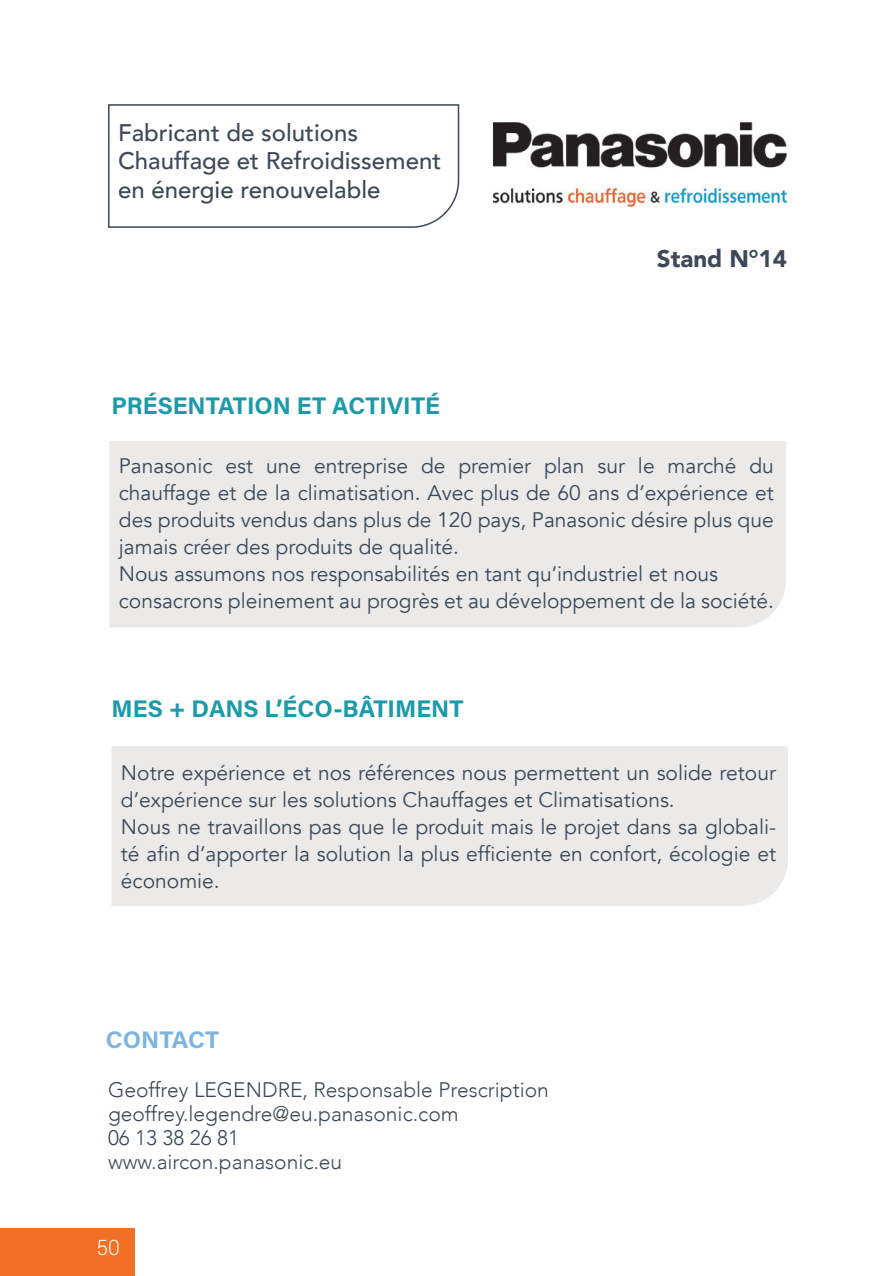
<style>
.page{position:relative;width:893px;height:1276px;background:#fff}
.page>*{position:absolute;margin:0;border:0;box-sizing:border-box;transform-origin:0 0}
.t1{font:500 24px/28.8px "Avenir";color:#3d4958}
.t2{font:24px "Acumin Variable Concept";letter-spacing:.045em;color:#1a9aaa}
.t3{font:24px "Acumin Variable Concept";letter-spacing:.035em;color:#1b9aab}
.t4{font:900 24px "Avenir";color:#3d4958}
.t5{font:24px "Acumin Variable Concept";letter-spacing:.03em;color:#7bb5e1}
.t6{font:21px/27px "Avenir";color:#3c4857}
.t7{font:300 21px/24px "Avenir";color:#3c4857}
.t8{font:300 21px "Roboto";color:#fff}
</style>
<div class="page">
<img style="left:492px;top:122px;width:296px;height:85px">
<div style="left:0;top:1228px;width:134px;height:48px;background:#f27025"></div>
<svg style="left:108px;top:104px;width:352px;height:124px"></svg>
<div style="left:109px;top:441px;width:677px;height:186px;background:#ebeae9"></div>
<div style="left:111px;top:746px;width:677px;height:160px;background:#ebeae9"></div>
<p class="t1" style="left:118px;top:116px;width:325px">Fabricant de solutions<br>Chauffage et Refroidissement en énergie renouvelable</p>
<p class="t2" style="left:111px;top:389px;width:329px">PRÉSENTATION ET ACTIVITÉ</p>
<p class="t4" style="left:657px;top:238px;width:132px">Stand N°14</p>
<p class="t6" style="left:119px;top:452px;width:657px">Panasonic est une entreprise de premier plan sur le marché du chauffage et de la climatisation. Avec plus de 60 ans d’expérience et des produits vendus dans plus de 120 pays, Panasonic désire plus que jamais créer des produits de qualité.<br>Nous assumons nos responsabilités en tant qu’industriel et nous consacrons pleinement au progrès et au développement de la société.</p>
<p class="t3" style="left:111px;top:692px;width:352px">MES + DANS L’ÉCO-BÂTIMENT</p>
<p class="t6" style="left:121px;top:760px;width:657px">Notre expérience et nos références nous permettent un solide retour d’expérience sur les solutions Chauffages et Climatisations.<br>Nous ne travaillons pas que le produit mais le projet dans sa globali&shy;té afin d’apporter la solution la plus efficiente en confort, écologie et économie.</p>
<p class="t5" style="left:106px;top:1023px;width:114px">CONTACT</p>
<p class="t7" style="left:108px;top:1078px;width:442px">Geoffrey LEGENDRE, Responsable Prescription geoffrey.legendre@eu.panasonic.com<br>06 13 38 26 81<br>www.aircon.panasonic.eu</p>
<p class="t8" style="left:97px;top:1232px;width:25px">50</p>
</div>
